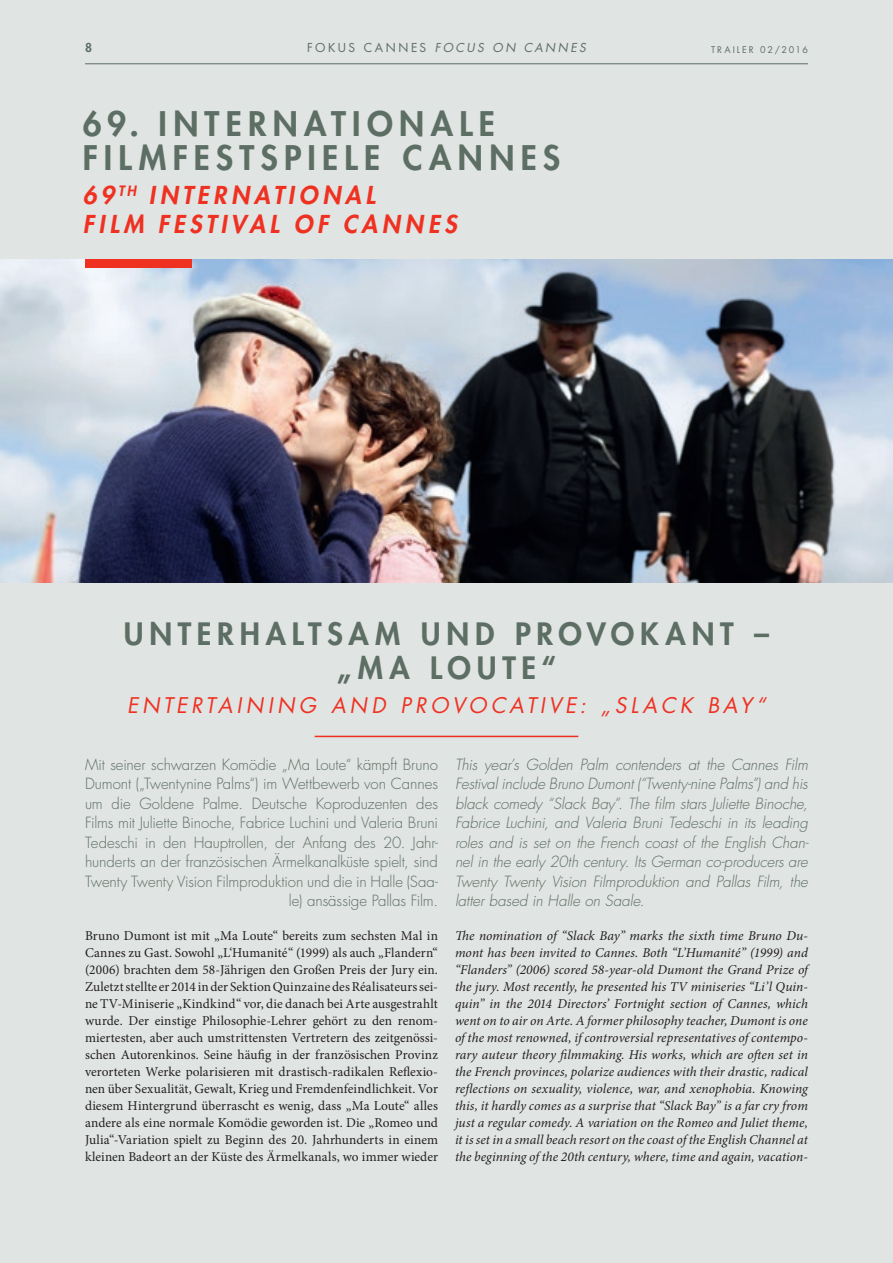
<style>
.page{position:relative;width:893px;height:1263px;background:#e0e4e2}
.page>*{position:absolute;margin:0;border:0;box-sizing:border-box;transform-origin:0 0}
.t1{font:800 33px/34px "Futura Std";letter-spacing:.19em;color:#5d6e65}
.t2{font:800 30px/34px "Futura Std";letter-spacing:.19em;color:#5d6e65;text-align:center}
.t3{font:italic 800 24px/29.5px "Futura Std";letter-spacing:.18em;color:#ef3122}
.t4{font:italic 21px "Futura Std";letter-spacing:.18em;color:#ef3122}
.t5{font:italic 300 15px/19.5px "Futura Std";letter-spacing:-.005em;color:#5d6e65;text-align:justify}
.t6{font:300 15px/19.5px "Futura Std";letter-spacing:-.01em;color:#5d6e65;text-align:right}
.t7{font:italic 13.5px/17px "Minion Pro";color:#231f20;text-align:justify}
.t8{font:13.5px/17px "Minion Pro";color:#231f20;text-align:justify}
.t9{font:italic 12px "Futura Std";letter-spacing:.2em;color:#5d6e65}
.t10{font:800 12px "Futura Std";color:#5d6e65}
.t11{font:9px "Futura Std";letter-spacing:.215em;color:#5d6e65}
.s1{font-style:normal}
</style>
<div class="page">
<img style="left:0;top:259px;width:893px;height:324px">
<div style="left:85px;top:259px;width:106px;height:9px;background:#ef3122"></div>
<hr style="left:315px;top:736px;width:263px;height:1px;background:#ef3122">
<hr style="left:85px;top:63px;width:723px;height:1px;background:#5d6e65">
<p class="t10" style="left:85px;top:40px;width:8px">8</p>
<p class="t9" style="left:307px;top:40px;width:280px"><span class="s1">FOKUS CANNES</span> FOCUS ON CANNES</p>
<p class="t11" style="left:711px;top:43px;width:98px">TRAILER 02/2016</p>
<h1 class="t1" style="left:83px;top:107px;width:479px">69. INTERNATIONALE<br>FILMFESTSPIELE CANNES</h1>
<h3 class="t3" style="left:83px;top:181px;width:375px">69<sup>TH</sup> INTERNATIONAL<br>FILM FESTIVAL OF CANNES</h3>
<h2 class="t2" style="left:124px;top:616px;width:647px">UNTERHALTSAM UND PROVOKANT – „MA LOUTE“</h2>
<h3 class="t4" style="left:127px;top:691px;width:640px">ENTERTAINING AND PROVOCATIVE: „SLACK BAY“</h3>
<p class="t6" style="left:85px;top:755px;width:354px">Mit seiner schwarzen Komödie „Ma Loute“ kämpft Bruno Dumont („Twentynine Palms“) im Wettbewerb von Cannes um die Goldene Palme. Deutsche Koproduzenten des Films mit Juliette Binoche, Fabrice Luchini und Valeria Bruni Tedeschi in den Hauptrollen, der Anfang des 20. Jahr&shy;hunderts an der französischen Ärmelkanalküste spielt, sind Twenty Twenty Vision Filmproduktion und die in Halle (Saa&shy;le) ansässige Pallas Film.</p>
<p class="t8" style="left:85px;top:927px;width:354px">Bruno Dumont ist mit „Ma Loute“ bereits zum sechsten Mal in Cannes zu Gast. Sowohl „L‘Humanité“ (1999) als auch „Flandern“ (2006) brachten dem 58-Jährigen den Großen Preis der Jury ein.<br>Zuletzt stellte er 2014 in der Sektion Quinzaine des Réalisateurs sei&shy;ne TV-Miniserie „Kindkind“ vor, die danach bei Arte ausgestrahlt wurde. Der einstige Philosophie-Lehrer gehört zu den renom&shy;miertesten, aber auch umstrittensten Vertretern des zeitgenössi&shy;schen Autorenkinos. Seine häufig in der französischen Provinz verorteten Werke polarisieren mit drastisch-radikalen Reflexio&shy;nen über Sexualität, Gewalt, Krieg und Fremdenfeindlichkeit. Vor diesem Hintergrund überrascht es wenig, dass „Ma Loute“ alles andere als eine normale Komödie geworden ist. Die „Romeo und Julia“-Variation spielt zu Beginn des 20. Jahrhunderts in einem kleinen Badeort an der Küste des Ärmelkanals, wo immer wieder</p>
<p class="t5" style="left:455px;top:755px;width:355px">This year’s Golden Palm contenders at the Cannes Film Festival include Bruno Dumont (“Twenty-nine Palms”) and his black comedy “Slack Bay”. The film stars Juliette Binoche, Fabrice Luchini, and Valeria Bruni Tedeschi in its leading roles and is set on the French coast of the English Chan&shy;nel in the early 20th century. Its German co-producers are Twenty Twenty Vision Filmproduktion and Pallas Film, the latter based in Halle on Saale.</p>
<p class="t7" style="left:455px;top:927px;width:354px">The nomination of “Slack Bay” marks the sixth time Bruno Du&shy;mont has been invited to Cannes. Both “L’Humanité” (1999) and “Flanders” (2006) scored 58-year-old Dumont the Grand Prize of the jury. Most recently, he presented his TV miniseries “Li’l Quin&shy;quin” in the 2014 Directors’ Fortnight section of Cannes, which went on to air on Arte. A former philosophy teacher, Dumont is one of the most renowned, if controversial representatives of contempo&shy;rary auteur theory filmmaking. His works, which are often set in the French provinces, polarize audiences with their drastic, radical reflections on sexuality, violence, war, and xenophobia. Knowing this, it hardly comes as a surprise that “Slack Bay” is a far cry from just a regular comedy. A variation on the Romeo and Juliet theme, it is set in a small beach resort on the coast of the English Channel at the beginning of the 20th century, where, time and again, vacation-</p>
</div>
